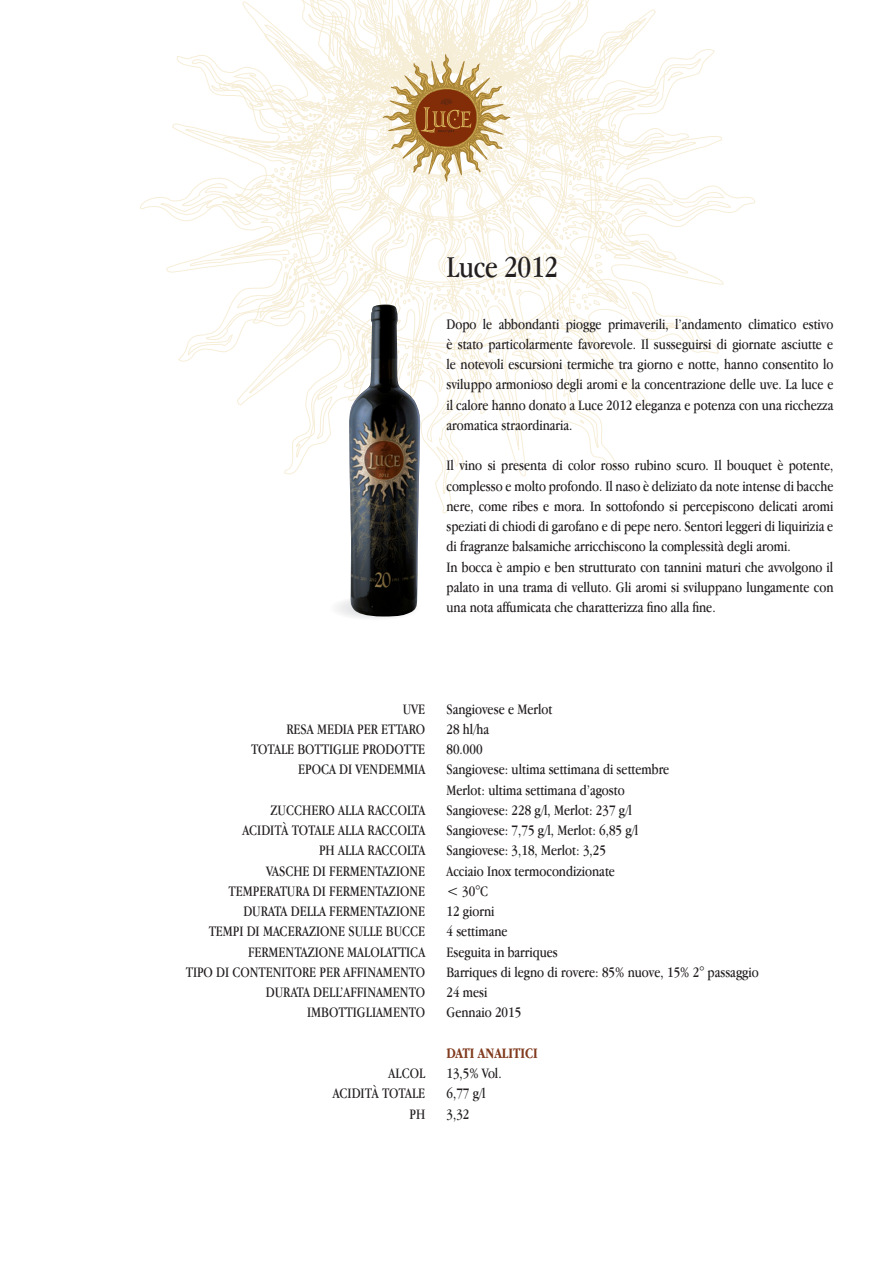
<style>
.page{position:relative;width:893px;height:1263px;background:#fff}
.page>*{position:absolute;margin:0;border:0;box-sizing:border-box;transform-origin:0 0}
.t1{font:31.5px "Apple Garamond";letter-spacing:-.01em;color:#231f20}
.t2{font:15px/20.2px "Apple Garamond";color:#231f20}
.t3{font:700 15px "Apple Garamond";color:#813a1e}
</style>
<div class="page">
<svg style="left:140px;top:0;width:615px;height:514px"></svg>
<svg style="left:383px;top:54px;width:127px;height:128px"></svg>
<img style="left:337px;top:600px;width:62px;height:19px">
<img style="left:349px;top:305px;width:71px;height:311px">
<h1 class="t1" style="left:446px;top:248px;width:113px">Luce 2012</h1>
<p class="t2" style="left:446px;top:313px;width:388px;text-align:justify">Dopo le abbondanti piogge primaverili, l’andamento climatico estivo è stato particolarmente favorevole. Il susseguirsi di giornate asciutte e le notevoli escursioni termiche tra giorno e notte, hanno consentito lo sviluppo armonioso degli aromi e la concentrazione delle uve. La luce e il calore hanno donato a Luce 2012 eleganza e potenza con una ricchezza aromatica straordinaria.</p>
<p class="t2" style="left:446px;top:455px;width:388px">Il vino si presenta di color rosso rubino scuro. Il bouquet è potente, complesso e molto profondo. Il naso è deliziato da note intense di bacche nere, come ribes e mora. In sottofondo si percepiscono delicati aromi speziati di chiodi di garofano e di pepe nero. Sentori leggeri di liquirizia e di fragranze balsamiche arricchiscono la complessità degli aromi.<br>In bocca è ampio e ben strutturato con tannini maturi che avvolgono il palato in una trama di velluto. Gli aromi si sviluppano lungamente con una nota affumicata che charatterizza fino alla fine.</p>
<p class="t2" style="left:251px;top:698px;width:176px;text-align:right">UVE<br>RESA MEDIA PER ETTARO<br>TOTALE BOTTIGLIE PRODOTTE<br>EPOCA DI VENDEMMIA</p>
<p class="t2" style="left:186px;top:800px;width:241px;text-align:right">ZUCCHERO ALLA RACCOLTA<br>ACIDITÀ TOTALE ALLA RACCOLTA<br>PH ALLA RACCOLTA<br>VASCHE DI FERMENTAZIONE<br>TEMPERATURA DI FERMENTAZIONE<br>DURATA DELLA FERMENTAZIONE<br>TEMPI DI MACERAZIONE SULLE BUCCE<br>FERMENTAZIONE MALOLATTICA<br>TIPO DI CONTENITORE PER AFFINAMENTO<br>DURATA DELL’AFFINAMENTO<br>IMBOTTIGLIAMENTO</p>
<p class="t2" style="left:333px;top:1063px;width:94px;text-align:right">ALCOL<br>ACIDITÀ TOTALE<br>PH</p>
<p class="t2" style="left:446px;top:698px;width:314px">Sangiovese e Merlot<br>28 hl/ha<br>80.000<br>Sangiovese: ultima settimana di settembre<br>Merlot: ultima settimana d’agosto<br>Sangiovese: 228 g/l, Merlot: 237 g/l<br>Sangiovese: 7,75 g/l, Merlot: 6,85 g/l<br>Sangiovese: 3,18, Merlot: 3,25<br>Acciaio Inox termocondizionate<br>&lt; 30°C<br>12 giorni<br>4 settimane<br>Eseguita in barriques<br>Barriques di legno di rovere: 85% nuove, 15% 2° passaggio<br>24 mesi<br>Gennaio 2015</p>
<p class="t3" style="left:446px;top:1045px;width:93px">DATI ANALITICI</p>
<p class="t2" style="left:446px;top:1063px;width:57px">13,5% Vol.<br>6,77 g/l<br>3,32</p>
</div>
